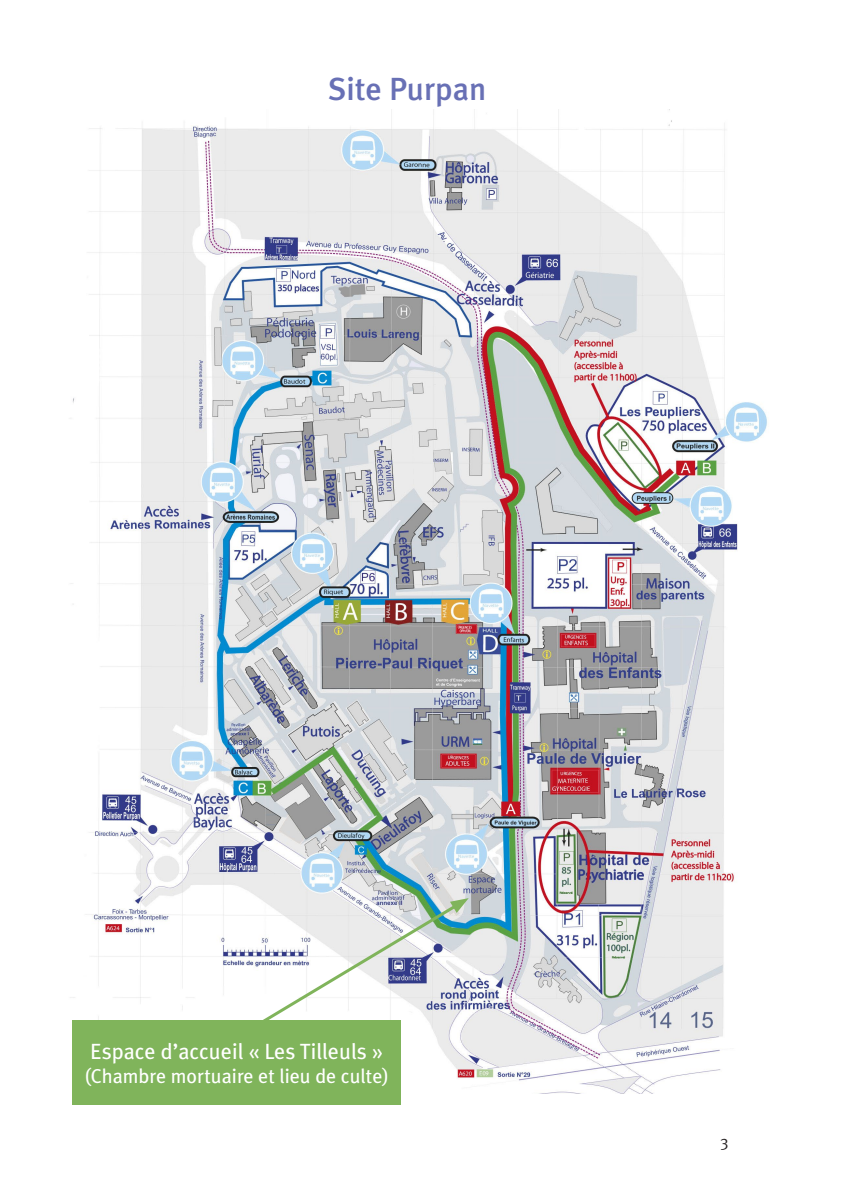
<style>
.page{position:relative;width:842px;height:1191px;background:#fff}
.page>*{position:absolute;margin:0;border:0;box-sizing:border-box;transform-origin:0 0}
.t1{font:500 32px "Meta Plus";color:#6870b5}
.t2{font:22px "Meta Plus";color:#fff}
.t3{font:20px "Meta Plus";color:#fff}
.t4{font:16px "Meta Plus Normal";color:#231f20}
</style>
<div class="page">
<img style="left:70px;top:109px;width:698px;height:984px">
<div style="left:73px;top:1020px;width:328px;height:85px;background:#80b45b"></div>
<svg style="left:254px;top:898px;width:215px;height:130px"></svg>
<p class="t1" style="left:328px;top:71px;width:160px">Site Purpan</p>
<p class="t2" style="left:90px;top:1038px;width:294px">Espace d’accueil « Les Tilleuls »</p>
<p class="t3" style="left:84px;top:1064px;width:306px">(Chambre mortuaire et lieu de culte)</p>
<p class="t4" style="left:720px;top:1132px;width:10px">3</p>
</div>
